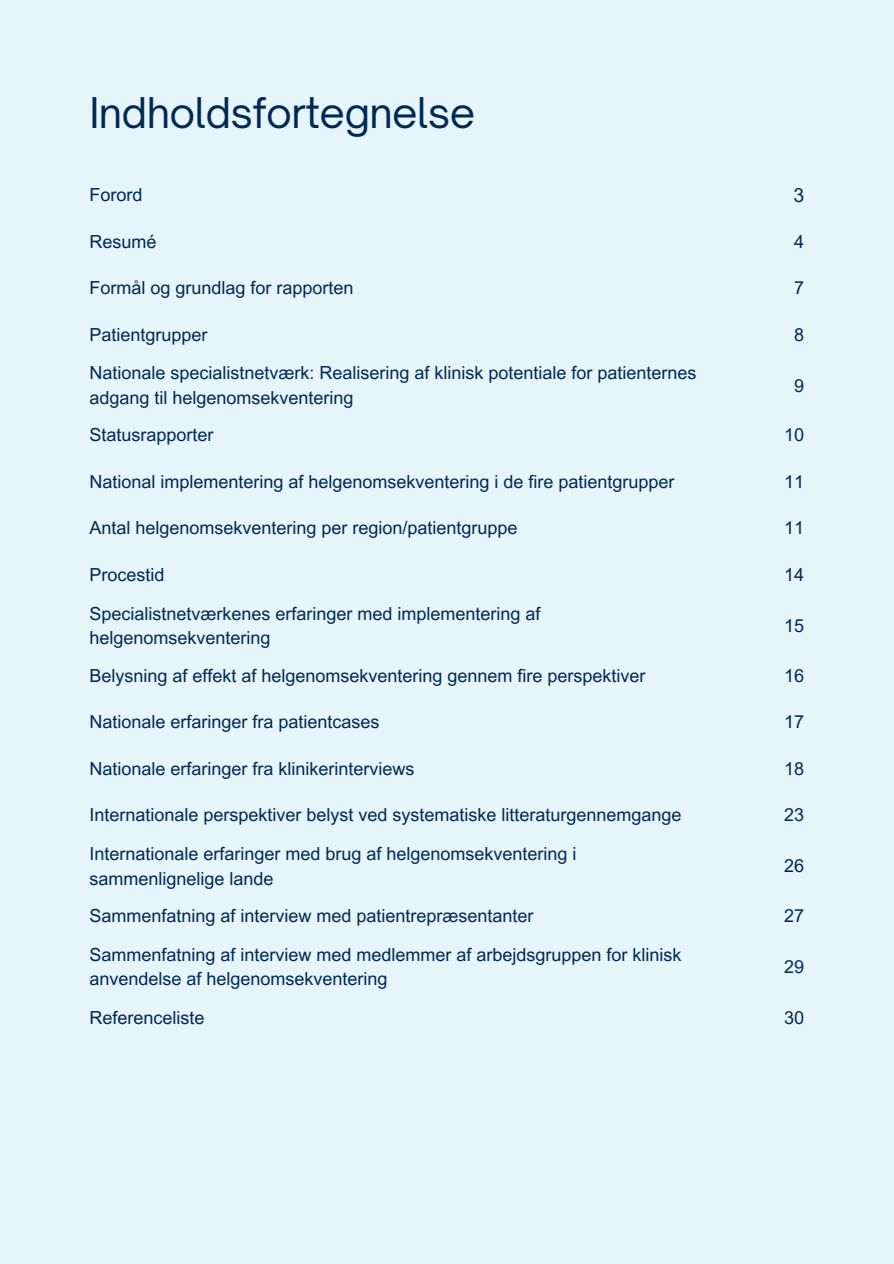
<style>
.page{position:relative;width:894px;height:1264px;background:#fff}
.page>*{position:absolute;margin:0;border:0;box-sizing:border-box;transform-origin:0 0}
.t1{font:40.5px "Open Sauce One";letter-spacing:-.015em;color:#002854}
.t2{font:19.5px "Arial MT Pro";color:#002854}
.t3{font:18px/24.8px "Arial MT Pro";color:#002854}
</style>
<div class="page">
<div style="left:0;top:0;width:893px;height:1263px;background:#e6f5fa"></div>
<p class="t1" style="left:89px;top:87px;width:387px">Indholdsfortegnelse</p>
<p class="t3" style="left:89px;top:184px;width:55px">Forord</p>
<p class="t2" style="left:793px;top:188px;width:12px">3</p>
<p class="t3" style="left:89px;top:231px;width:68px">Resumé</p>
<p class="t3" style="left:794px;top:231px;width:12px">4</p>
<p class="t3" style="left:89px;top:278px;width:265px">Formål og grundlag for rapporten</p>
<p class="t3" style="left:794px;top:278px;width:12px">7</p>
<p class="t3" style="left:89px;top:324px;width:119px">Patientgrupper</p>
<p class="t3" style="left:794px;top:324px;width:12px">8</p>
<p class="t3" style="left:89px;top:363px;width:608px">Nationale specialistnetværk: Realisering af klinisk potentiale for patienternes adgang til helgenomsekventering</p>
<p class="t3" style="left:794px;top:375px;width:12px">9</p>
<p class="t3" style="left:89px;top:425px;width:125px">Statusrapporter</p>
<p class="t3" style="left:784px;top:425px;width:21px">10</p>
<p class="t3" style="left:89px;top:471px;width:586px">National implementering af helgenomsekventering i de fire patientgrupper</p>
<p class="t3" style="left:784px;top:471px;width:21px">11</p>
<p class="t3" style="left:89px;top:518px;width:429px">Antal helgenomsekventering per region/patientgruppe</p>
<p class="t3" style="left:784px;top:518px;width:21px">11</p>
<p class="t3" style="left:89px;top:564px;width:76px">Procestid</p>
<p class="t3" style="left:784px;top:564px;width:21px">14</p>
<p class="t3" style="left:89px;top:603px;width:452px">Specialistnetværkenes erfaringer med implementering af helgenomsekventering</p>
<p class="t3" style="left:784px;top:615px;width:21px">15</p>
<p class="t3" style="left:89px;top:665px;width:557px">Belysning af effekt af helgenomsekventering gennem fire perspektiver</p>
<p class="t3" style="left:784px;top:665px;width:21px">16</p>
<p class="t3" style="left:89px;top:711px;width:291px">Nationale erfaringer fra patientcases</p>
<p class="t3" style="left:784px;top:711px;width:21px">17</p>
<p class="t3" style="left:89px;top:758px;width:326px">Nationale erfaringer fra klinikerinterviews</p>
<p class="t3" style="left:784px;top:758px;width:21px">18</p>
<p class="t3" style="left:89px;top:804px;width:593px">Internationale perspektiver belyst ved systematiske litteraturgennemgange</p>
<p class="t3" style="left:784px;top:804px;width:21px">23</p>
<p class="t3" style="left:89px;top:843px;width:488px">Internationale erfaringer med brug af helgenomsekventering i sammenlignelige lande</p>
<p class="t3" style="left:784px;top:856px;width:21px">26</p>
<p class="t3" style="left:89px;top:905px;width:445px">Sammenfatning af interview med patientrepræsentanter</p>
<p class="t3" style="left:784px;top:905px;width:21px">27</p>
<p class="t3" style="left:89px;top:944px;width:593px">Sammenfatning af interview med medlemmer af arbejdsgruppen for klinisk anvendelse af helgenomsekventering</p>
<p class="t3" style="left:784px;top:956px;width:21px">29</p>
<p class="t3" style="left:89px;top:1007px;width:116px">Referenceliste</p>
<p class="t3" style="left:784px;top:1007px;width:21px">30</p>
</div>
